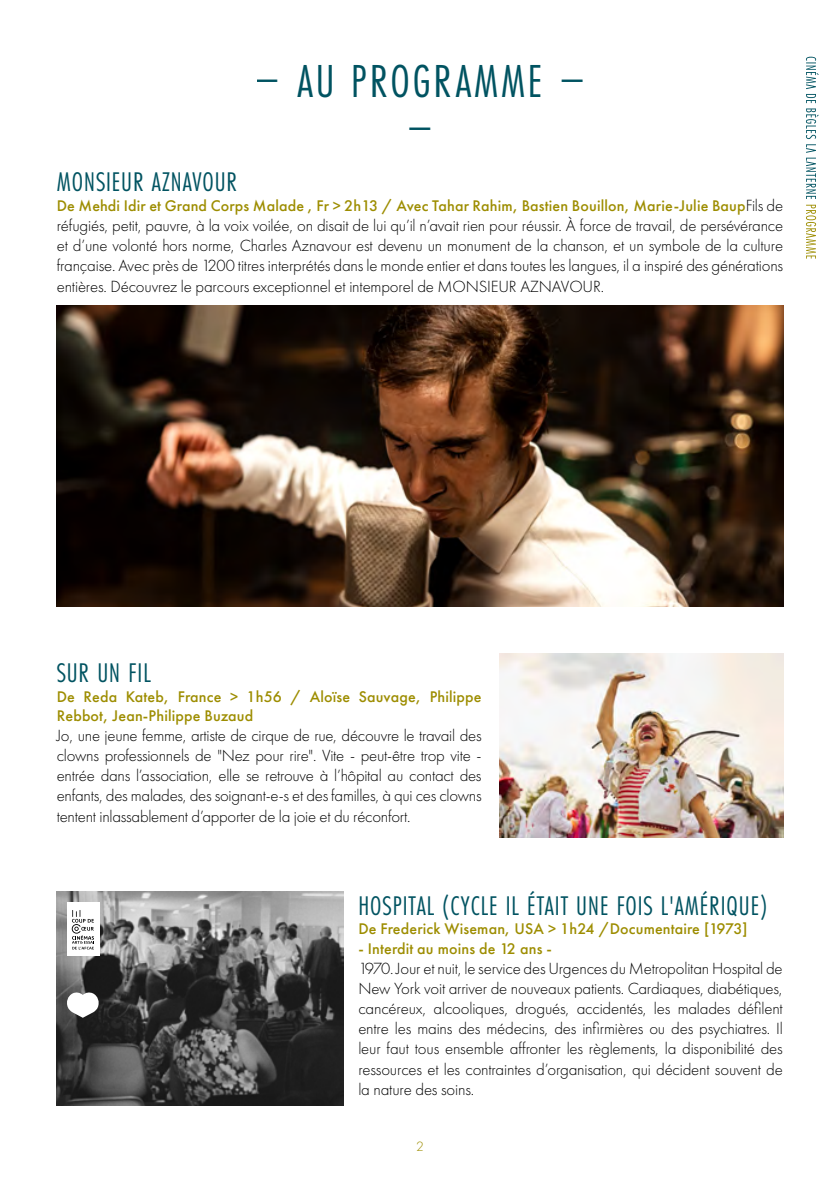
<style>
.page{position:relative;width:840px;height:1191px;background:#fff}
.page>*{position:absolute;margin:0;border:0;box-sizing:border-box;transform-origin:0 0}
.t1{font:48px/48px "Futura PT Cond";letter-spacing:.06em;color:#005361;text-align:center}
.t2{font:28px "Futura PT Cond";letter-spacing:.035em;color:#005361}
.t3{font:300 16.8px/20.2px "Futura PT";letter-spacing:-.01em;color:#000;text-align:justify}
.t4{font:500 16px/19.2px "Futura PT";letter-spacing:.01em;color:#9d8d00}
.t5{font:300 14px "Futura PT";color:#9d8d00}
.s1{font-weight:300;font-size:16.8px;color:#000}
</style>
<div class="page">
<svg style="left:806px;top:57px;width:12px;height:142px"></svg>
<svg style="left:806px;top:205px;width:9px;height:54px"></svg>
<img style="left:57px;top:306px;width:725px;height:301px">
<img style="left:499px;top:653px;width:283px;height:184px">
<img style="left:57px;top:891px;width:286px;height:215px">
<div style="left:67px;top:902px;width:33px;height:54px;background:#fff"></div>
<svg style="left:72px;top:910px;width:22px;height:39px"></svg>
<svg style="left:66px;top:991px;width:34px;height:26px"></svg>
<h1 class="t1" style="left:253px;top:57px;width:334px">– AU PROGRAMME – –</h1>
<h2 class="t2" style="left:57px;top:165px;width:182px">MONSIEUR AZNAVOUR</h2>
<p class="t4" style="left:57px;top:196px;width:727px">De Mehdi Idir et Grand Corps Malade , Fr &gt; 2h13 / Avec Tahar Rahim, Bastien Bouillon, Marie-Julie Baup<span class="s1">Fils de</span></p>
<p class="t3" style="left:57px;top:215px;width:727px">réfugiés, petit, pauvre, à la voix voilée, on disait de lui qu’il n’avait rien pour réussir. À force de travail, de persévérance et d’une volonté hors norme, Charles Aznavour est devenu un monument de la chanson, et un symbole de la culture française. Avec près de 1200 titres interprétés dans le monde entier et dans toutes les langues, il a inspiré des générations entières. Découvrez le parcours exceptionnel et intemporel de MONSIEUR AZNAVOUR.</p>
<h2 class="t2" style="left:57px;top:657px;width:95px">SUR UN FIL</h2>
<p class="t4" style="left:57px;top:686px;width:426px">De Reda Kateb, France &gt; 1h56 / Aloïse Sauvage, Philippe<br>Rebbot, Jean-Philippe Buzaud</p>
<p class="t3" style="left:57px;top:725px;width:426px">Jo, une jeune femme, artiste de cirque de rue, découvre le travail des clowns professionnels de "Nez pour rire". Vite - peut-être trop vite - entrée dans l’association, elle se retrouve à l’hôpital au contact des enfants, des malades, des soignant-e-s et des familles, à qui ces clowns tentent inlassablement d’apporter de la joie et du réconfort.</p>
<h2 class="t2" style="left:358px;top:889px;width:410px">HOSPITAL (CYCLE IL ÉTAIT UNE FOIS L'AMÉRIQUE)</h2>
<p class="t4" style="left:358px;top:919px;width:390px">De Frederick Wiseman, USA &gt; 1h24 /Documentaire [1973]</p>
<p class="t4" style="left:358px;top:938px;width:195px">- Interdit au moins de 12 ans -</p>
<p class="t3" style="left:358px;top:958px;width:426px">1970. Jour et nuit, le service des Urgences du Metropolitan Hospital de New York voit arriver de nouveaux patients. Cardiaques, diabétiques, cancéreux, alcooliques, drogués, accidentés, les malades défilent entre les mains des médecins, des infirmières ou des psychiatres. Il leur faut tous ensemble affronter les règlements, la disponibilité des ressources et les contraintes d’organisation, qui décident souvent de la nature des soins.</p>
<p class="t5" style="left:416px;top:1138px;width:9px">2</p>
</div>
